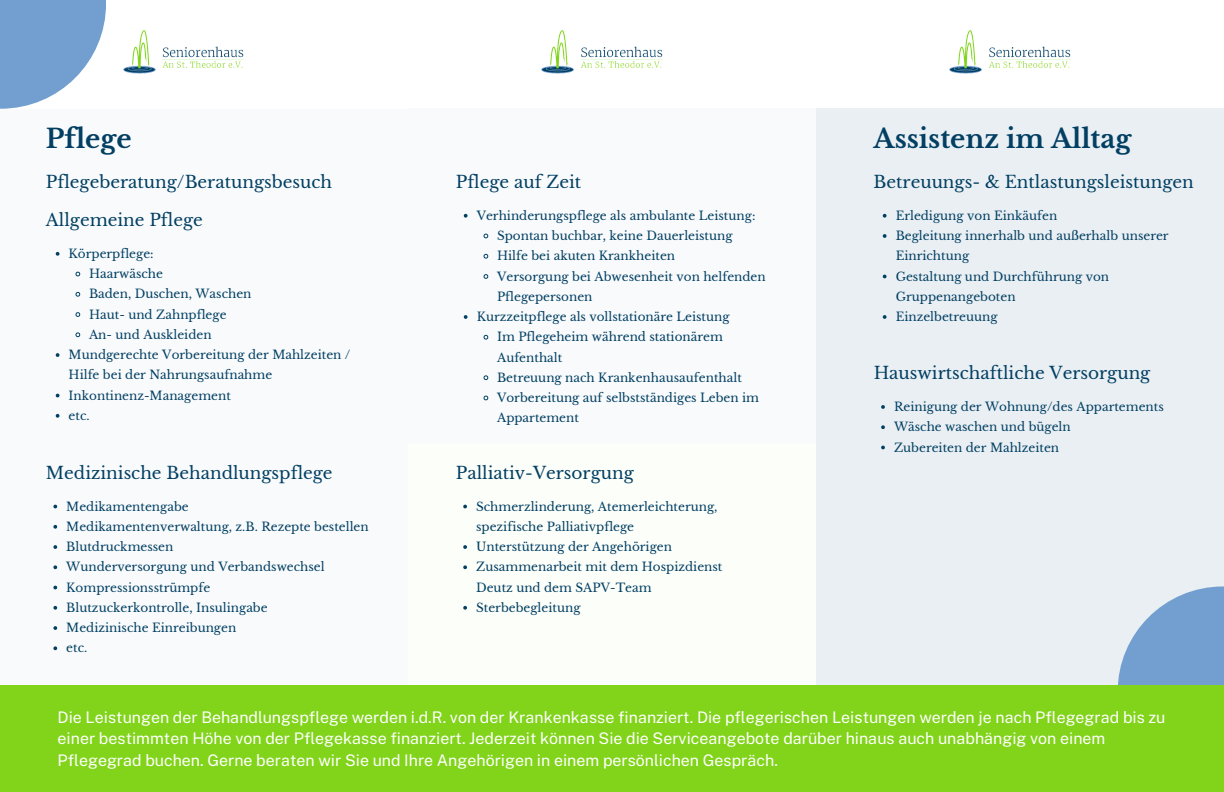
<style>
.page{position:relative;width:1224px;height:792px;background:#fff}
.page>*{position:absolute;margin:0;border:0;box-sizing:border-box;transform-origin:0 0}
.t1{font:700 26px "Libre Baskerville";color:#023f62}
.t2{font:16.9px "Libre Baskerville";color:#023f62}
.t3{font:16px/21.8px "Public Sans";color:#fff}
.t4{font:12px/20.2px "Libre Baskerville";color:#023f62}
</style>
<div class="page">
<div style="left:0;top:109px;width:408px;height:683px;background:#f8fafc"></div>
<svg style="left:0;top:0;width:106px;height:109px;fill:#729fcf"></svg>
<img style="left:123px;top:30px;width:121px;height:44px">
<img style="left:541px;top:30px;width:122px;height:44px">
<div style="left:408px;top:109px;width:408px;height:335px;background:#f8fafc"></div>
<div style="left:816px;top:109px;width:408px;height:683px;background:#e9eff3"></div>
<svg style="left:1118px;top:586px;width:106px;height:99px;fill:#729fcf"></svg>
<div style="left:408px;top:444px;width:408px;height:335px;background:#fcfefa"></div>
<div style="left:0;top:685px;width:1224px;height:107px;background:#81d41a"></div>
<img style="left:949px;top:30px;width:122px;height:44px">
<svg style="left:464px;top:214px;width:4px;height:4px"></svg>
<svg style="left:483px;top:233px;width:6px;height:6px"></svg>
<svg style="left:483px;top:253px;width:6px;height:6px"></svg>
<svg style="left:483px;top:274px;width:6px;height:5px"></svg>
<svg style="left:464px;top:315px;width:4px;height:4px"></svg>
<svg style="left:483px;top:334px;width:6px;height:6px"></svg>
<svg style="left:483px;top:375px;width:6px;height:6px"></svg>
<svg style="left:483px;top:395px;width:6px;height:6px"></svg>
<svg style="left:463px;top:505px;width:4px;height:3px"></svg>
<svg style="left:463px;top:545px;width:4px;height:4px"></svg>
<svg style="left:463px;top:565px;width:4px;height:4px"></svg>
<svg style="left:463px;top:606px;width:4px;height:4px"></svg>
<svg style="left:56px;top:252px;width:3px;height:4px"></svg>
<svg style="left:75px;top:271px;width:6px;height:6px"></svg>
<svg style="left:75px;top:291px;width:6px;height:6px"></svg>
<svg style="left:75px;top:312px;width:6px;height:5px"></svg>
<svg style="left:75px;top:332px;width:6px;height:6px"></svg>
<svg style="left:56px;top:353px;width:3px;height:4px"></svg>
<svg style="left:56px;top:414px;width:3px;height:4px"></svg>
<svg style="left:53px;top:505px;width:4px;height:3px"></svg>
<svg style="left:53px;top:525px;width:4px;height:4px"></svg>
<svg style="left:53px;top:545px;width:4px;height:4px"></svg>
<svg style="left:53px;top:565px;width:4px;height:4px"></svg>
<svg style="left:53px;top:586px;width:4px;height:3px"></svg>
<svg style="left:53px;top:606px;width:4px;height:4px"></svg>
<svg style="left:53px;top:626px;width:4px;height:4px"></svg>
<svg style="left:53px;top:646px;width:4px;height:4px"></svg>
<svg style="left:883px;top:214px;width:4px;height:4px"></svg>
<svg style="left:883px;top:234px;width:4px;height:4px"></svg>
<svg style="left:883px;top:275px;width:4px;height:3px"></svg>
<svg style="left:883px;top:315px;width:4px;height:4px"></svg>
<svg style="left:881px;top:405px;width:4px;height:4px"></svg>
<svg style="left:881px;top:425px;width:4px;height:4px"></svg>
<svg style="left:881px;top:446px;width:4px;height:3px"></svg>
<p class="t1" style="left:46px;top:122px;width:87px">Pflege</p>
<h2 class="t1" style="left:874px;top:122px;width:259px">Assistenz im Alltag</h2>
<p class="t2" style="left:46px;top:172px;width:288px">Pflegeberatung/Beratungsbesuch</p>
<p class="t2" style="left:46px;top:210px;width:158px">Allgemeine Pflege</p>
<p class="t4" style="left:69px;top:244px;width:87px">Körperpflege:</p>
<p class="t4" style="left:89px;top:264px;width:76px">Haarwäsche</p>
<p class="t4" style="left:89px;top:284px;width:164px">Baden, Duschen, Waschen</p>
<h2 class="t4" style="left:89px;top:304px;width:139px">Haut- und Zahnpflege</h2>
<p class="t4" style="left:89px;top:325px;width:124px">An- und Auskleiden</p>
<p class="t4" style="left:69px;top:345px;width:283px">Mundgerechte Vorbereitung der Mahlzeiten /<br>Hilfe bei der Nahrungsaufnahme</p>
<p class="t4" style="left:69px;top:385px;width:164px">Inkontinenz-Management</p>
<p class="t4" style="left:69px;top:406px;width:23px">etc.</p>
<h2 class="t2" style="left:456px;top:172px;width:127px">Pflege auf Zeit</h2>
<h2 class="t4" style="left:477px;top:206px;width:280px">Verhinderungspflege als ambulante Leistung:</h2>
<p class="t4" style="left:497px;top:226px;width:237px">Spontan buchbar, keine Dauerleistung</p>
<p class="t4" style="left:497px;top:246px;width:180px">Hilfe bei akuten Krankheiten</p>
<p class="t4" style="left:497px;top:266px;width:270px">Versorgung bei Abwesenheit von helfenden<br>Pflegepersonen</p>
<p class="t4" style="left:477px;top:307px;width:255px">Kurzzeitpflege als vollstationäre Leistung</p>
<p class="t4" style="left:497px;top:327px;width:227px">Im Pflegeheim während stationärem<br>Aufenthalt</p>
<p class="t4" style="left:497px;top:368px;width:246px">Betreuung nach Krankenhausaufenthalt</p>
<p class="t4" style="left:497px;top:388px;width:264px">Vorbereitung auf selbstständiges Leben im<br>Appartement</p>
<p class="t2" style="left:874px;top:172px;width:322px">Betreuungs- &amp; Entlastungsleistungen</p>
<p class="t4" style="left:896px;top:206px;width:163px">Erledigung von Einkäufen</p>
<p class="t4" style="left:896px;top:226px;width:275px">Begleitung innerhalb und außerhalb unserer<br>Einrichtung</p>
<p class="t4" style="left:896px;top:266px;width:215px">Gestaltung und Durchführung von<br>Gruppenangeboten</p>
<h2 class="t4" style="left:896px;top:307px;width:103px">Einzelbetreuung</h2>
<p class="t2" style="left:874px;top:363px;width:278px">Hauswirtschaftliche Versorgung</p>
<p class="t4" style="left:894px;top:397px;width:271px">Reinigung der Wohnung/des Appartements</p>
<p class="t4" style="left:894px;top:417px;width:178px">Wäsche waschen und bügeln</p>
<h2 class="t4" style="left:894px;top:437px;width:167px">Zubereiten der Mahlzeiten</h2>
<p class="t2" style="left:46px;top:462px;width:288px">Medizinische Behandlungspflege</p>
<p class="t2" style="left:456px;top:462px;width:180px">Palliativ-Versorgung</p>
<p class="t4" style="left:66px;top:496px;width:124px">Medikamentengabe</p>
<p class="t4" style="left:66px;top:517px;width:304px">Medikamentenverwaltung, z.B. Rezepte bestellen</p>
<p class="t4" style="left:66px;top:537px;width:109px">Blutdruckmessen</p>
<h1 class="t4" style="left:66px;top:557px;width:260px">Wunderversorgung und Verbandswechsel</h1>
<h2 class="t4" style="left:66px;top:577px;width:145px">Kompressionsstrümpfe</h2>
<p class="t4" style="left:66px;top:598px;width:203px">Blutzuckerkontrolle, Insulingabe</p>
<p class="t4" style="left:66px;top:618px;width:171px">Medizinische Einreibungen</p>
<p class="t4" style="left:66px;top:638px;width:23px">etc.</p>
<p class="t4" style="left:476px;top:496px;width:243px">Schmerzlinderung, Atemerleichterung, spezifische Palliativpflege</p>
<h2 class="t4" style="left:476px;top:537px;width:197px">Unterstützung der Angehörigen</h2>
<p class="t4" style="left:476px;top:557px;width:248px">Zusammenarbeit mit dem Hospizdienst<br>Deutz und dem SAPV-Team</p>
<p class="t4" style="left:476px;top:598px;width:106px">Sterbebegleitung</p>
<p class="t3" style="left:58px;top:706px;width:1109px">Die Leistungen der Behandlungspflege werden i.d.R. von der Krankenkasse finanziert. Die pflegerischen Leistungen werden je nach Pflegegrad bis zu einer bestimmten Höhe von der Pflegekasse finanziert. Jederzeit können Sie die Serviceangebote darüber hinaus auch unabhängig von einem<br>Pflegegrad buchen. Gerne beraten wir Sie und Ihre Angehörigen in einem persönlichen Gespräch.</p>
</div>
